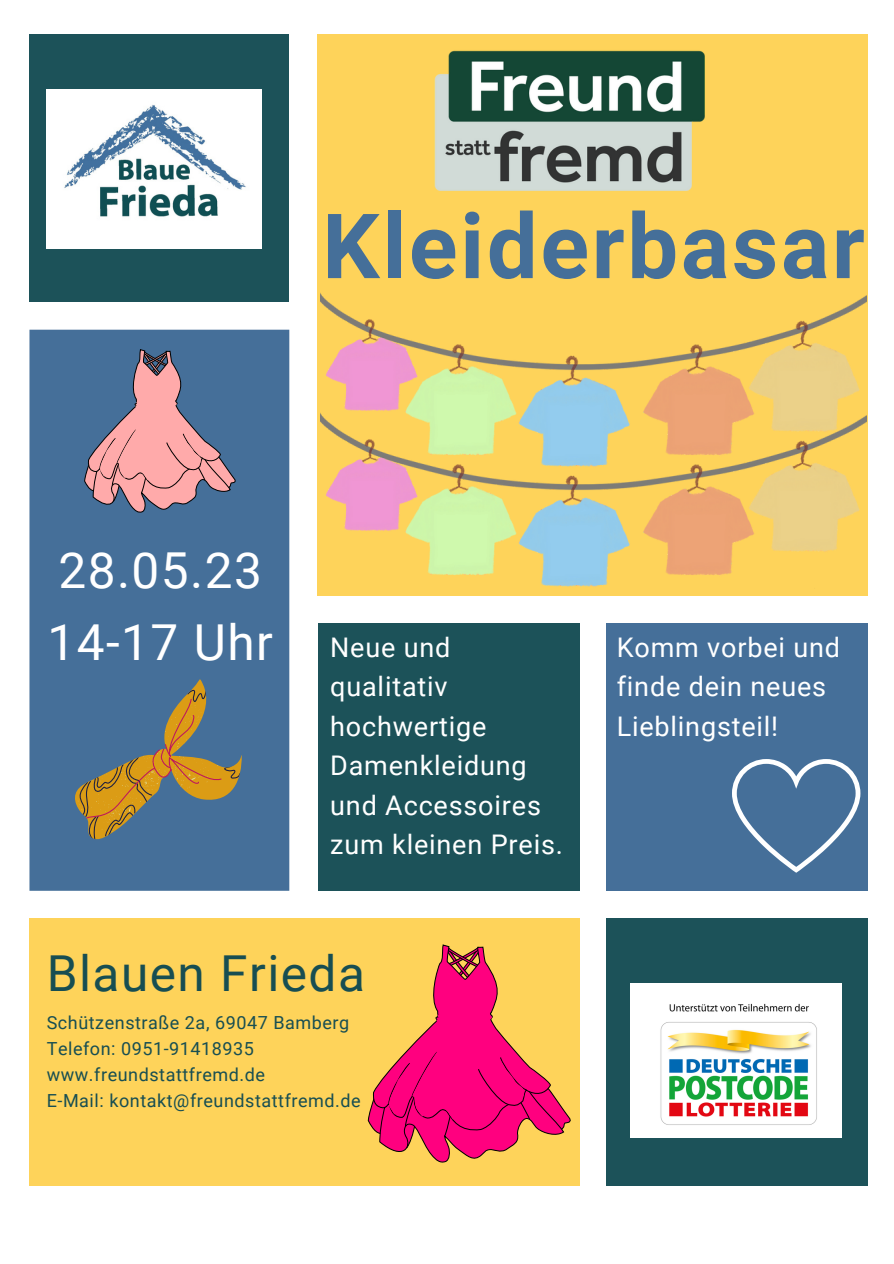
<style>
.page{position:relative;width:894px;height:1264px;background:#fff}
.page>*{position:absolute;margin:0;border:0;box-sizing:border-box;transform-origin:0 0}
.t1{font:700 90.15px "Roboto";letter-spacing:.03em;color:#456f99}
.t2{font:49.5px "Roboto";letter-spacing:.03em;color:#fff}
.t3{font:49.5px "Roboto";letter-spacing:.03em;color:#174e52}
.t4{font:27px/39.5px "Roboto";letter-spacing:.03em;color:#fff}
.t5{font:18px "Roboto";letter-spacing:.03em;color:#174e52}
</style>
<div class="page">
<div style="left:29px;top:918px;width:550px;height:267px;background:#fed35a"></div>
<div style="left:317px;top:34px;width:550px;height:561px;background:#fed35a"></div>
<div style="left:605px;top:918px;width:262px;height:267px;background:#1c5259"></div>
<div style="left:317px;top:623px;width:262px;height:267px;background:#1c5259"></div>
<div style="left:605px;top:623px;width:262px;height:267px;background:#456f99"></div>
<div style="left:29px;top:330px;width:260px;height:560px;background:#456f99"></div>
<div style="left:29px;top:34px;width:260px;height:267px;background:#1c5259"></div>
<img style="left:630px;top:983px;width:211px;height:154px">
<img style="left:47px;top:89px;width:215px;height:159px">
<img style="left:434px;top:50px;width:271px;height:141px">
<img style="left:325px;top:469px;width:535px;height:118px">
<img style="left:321px;top:294px;width:545px;height:175px">
<svg style="left:368px;top:944px;width:203px;height:219px"></svg>
<svg style="left:75px;top:679px;width:167px;height:160px;background:#707871"></svg>
<svg style="left:732px;top:759px;width:128px;height:113px"></svg>
<svg style="left:84px;top:349px;width:152px;height:164px;background:#97859a"></svg>
<p class="t1" style="left:322px;top:194px;width:544px">Kleiderbasar</p>
<p class="t2" style="left:58px;top:542px;width:205px">28.05.23</p>
<p class="t2" style="left:47px;top:614px;width:227px">14-17 Uhr</p>
<p class="t4" style="left:330px;top:628px;width:234px">Neue und qualitativ hochwertige<br>Damenkleidung und Accessoires zum kleinen Preis.</p>
<p class="t4" style="left:616px;top:628px;width:225px">Komm vorbei und finde dein neues<br>Lieblingsteil!</p>
<p class="t3" style="left:47px;top:944px;width:320px">Blauen Frieda</p>
<p class="t5" style="left:47px;top:1012px;width:304px">Schützenstraße 2a, 69047 Bamberg</p>
<p class="t5" style="left:47px;top:1038px;width:209px">Telefon: 0951-91418935</p>
<p class="t5" style="left:47px;top:1064px;width:220px">www.freundstattfremd.de</p>
<p class="t5" style="left:47px;top:1090px;width:315px">E-Mail: kontakt@freundstattfremd.de</p>
</div>
